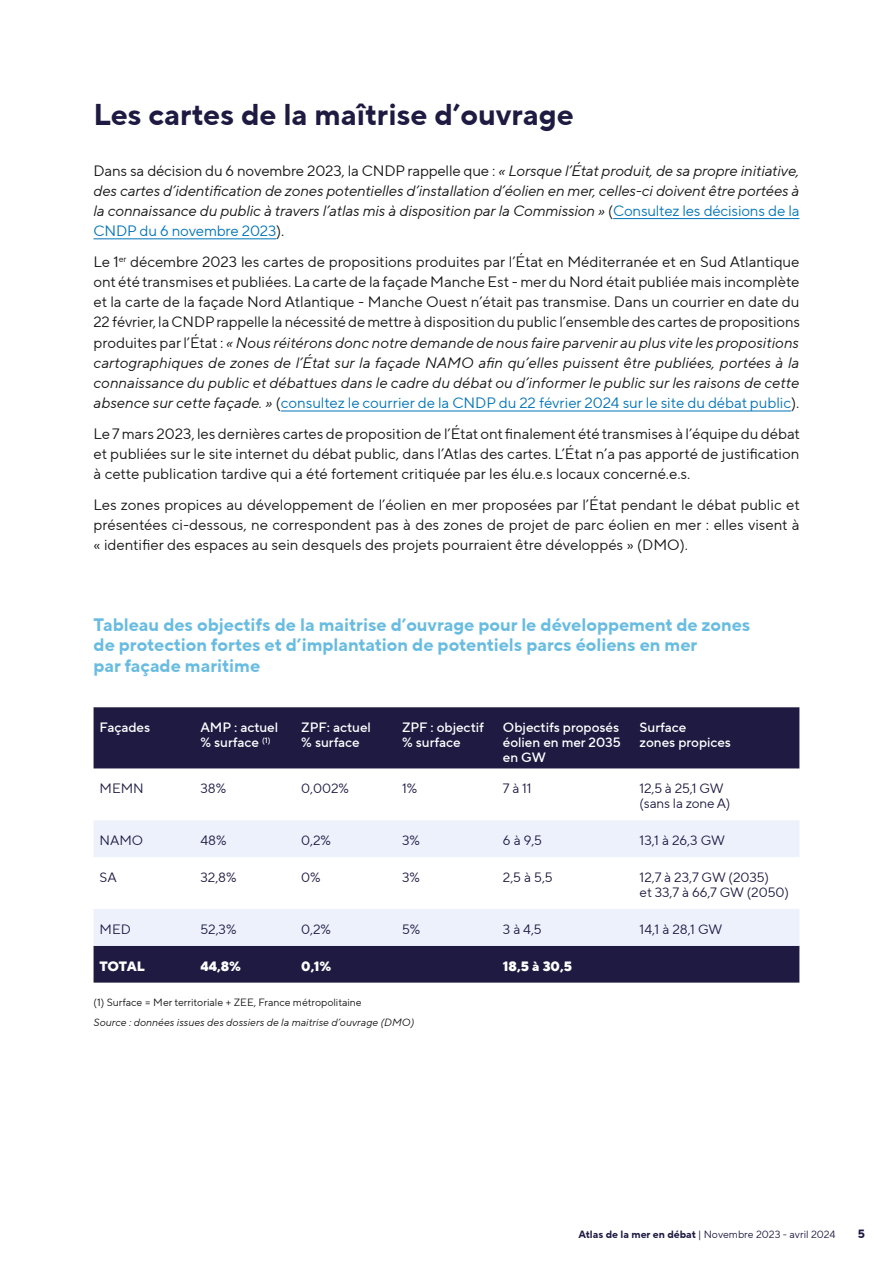
<style>
.page{position:relative;width:893px;height:1263px;background:#fff}
.page>*{position:absolute;margin:0;border:0;box-sizing:border-box;transform-origin:0 0}
.t1{font:700 30px "TT Norms Pro";color:#1e1a42}
.t2{font:700 18px/20.2px "TT Norms Pro";color:#68bce1}
.t3{font:15px/20.2px "TT Norms Pro";color:#131413;text-align:justify}
.t4{font:italic 15px/20.2px "TT Norms Pro";letter-spacing:-.01em;color:#131413;text-align:justify}
.t5{font:13.5px/15px "TT Norms Pro";color:#1e1a42}
.t6{font:500 13.5px/15px "TT Norms Pro";color:#fff}
.t7{font:800 13.5px "TT Norms Pro";color:#fff}
.t8{font:700 12px "TT Norms Pro";color:#1e1a42}
.t9{font:italic 10.5px "TT Norms Pro";color:#131413}
.t10{font:10.5px "TT Norms Pro";color:#131413}
.t11{font:10.5px "TT Norms Pro";color:#1e1a42}
.s1{font-style:normal}
.s2{font-style:normal;color:#0074b8}
.s3{font-style:italic}
.s4{color:#0074b8}
.s5{font-weight:700}
</style>
<div class="page">
<hr style="left:613px;top:218px;width:186px;height:1px;background:#0074b8">
<hr style="left:94px;top:238px;width:182px;height:1px;background:#0074b8">
<hr style="left:281px;top:411px;width:510px;height:1px;background:#0074b8">
<svg style="left:94px;top:707px;width:705px;height:276px;fill:#1e1a42"></svg>
<svg style="left:94px;top:820px;width:705px;height:126px;fill:#edf1fc"></svg>
<h1 class="t1" style="left:94px;top:92px;width:482px">Les cartes de la maîtrise d’ouvrage</h1>
<p class="t4" style="left:94px;top:160px;width:707px"><span class="s1">Dans sa décision du 6 novembre 2023, la CNDP rappelle que :</span> « Lorsque l’État produit, de sa propre initiative, des cartes d’identification de zones potentielles d’installation d’éolien en mer, celles-ci doivent être portées à la connaissance du public à travers l’atlas mis à disposition par la Commission » <span class="s1">(</span><span class="s2">Consultez les décisions de la CNDP du 6 novembre 2023</span><span class="s1">).</span></p>
<p class="t3" style="left:94px;top:251px;width:708px">Le 1<sup>er</sup> décembre 2023 les cartes de propositions produites par l’État en Méditerranée et en Sud Atlantique ont été transmises et publiées. La carte de la façade Manche Est - mer du Nord était publiée mais incomplète et la carte de la façade Nord Atlantique - Manche Ouest n’était pas transmise. Dans un courrier en date du 22 février, la CNDP rappelle la nécessité de mettre à disposition du public l’ensemble des cartes de propositions produites par l’État : <span class="s3">« Nous réitérons donc notre demande de nous faire parvenir au plus vite les propositions cartographiques de zones de l’État sur la façade NAMO afin qu’elles puissent être publiées, portées à la connaissance du public et débattues dans le cadre du débat ou d’informer le public sur les raisons de cette absence sur cette façade. »</span> (<span class="s4">consultez le courrier de la CNDP du 22 février 2024 sur le site du débat public</span>).</p>
<p class="t3" style="left:94px;top:423px;width:708px">Le 7 mars 2023, les dernières cartes de proposition de l’État ont finalement été transmises à l’équipe du débat et publiées sur le site internet du débat public, dans l’Atlas des cartes. L’État n’a pas apporté de justification à cette publication tardive qui a été fortement critiquée par les élu.e.s locaux concerné.e.s.</p>
<p class="t3" style="left:94px;top:494px;width:708px">Les zones propices au développement de l’éolien en mer proposées par l’État pendant le débat public et présentées ci-dessous, ne correspondent pas à des zones de projet de parc éolien en mer : elles visent à « identifier des espaces au sein desquels des projets pourraient être développés » (DMO).</p>
<p class="t2" style="left:94px;top:615px;width:658px">Tableau des objectifs de la maitrise d’ouvrage pour le développement de zones de protection fortes et d’implantation de potentiels parcs éoliens en mer<br>par façade maritime</p>
<p class="t6" style="left:100px;top:720px;width:52px">Façades</p>
<p class="t6" style="left:200px;top:720px;width:79px">AMP : actuel % surface <sup>(1)</sup></p>
<p class="t6" style="left:301px;top:720px;width:71px">ZPF: actuel % surface</p>
<p class="t6" style="left:402px;top:720px;width:83px">ZPF : objectif % surface</p>
<p class="t6" style="left:503px;top:720px;width:119px;text-align:justify">Objectifs proposés éolien en mer 2035 en GW</p>
<p class="t6" style="left:640px;top:720px;width:93px">Surface<br>zones propices</p>
<p class="t5" style="left:100px;top:781px;width:46px">MEMN</p>
<p class="t5" style="left:200px;top:781px;width:27px">38%</p>
<p class="t5" style="left:301px;top:781px;width:49px">0,002%</p>
<p class="t5" style="left:402px;top:781px;width:17px">1%</p>
<p class="t5" style="left:503px;top:781px;width:30px">7 à 11</p>
<p class="t5" style="left:640px;top:781px;width:92px">12,5 à 25,1 GW (sans la zone A)</p>
<p class="t5" style="left:100px;top:833px;width:45px">NAMO</p>
<p class="t5" style="left:200px;top:833px;width:28px">48%</p>
<p class="t5" style="left:301px;top:833px;width:31px">0,2%</p>
<p class="t5" style="left:402px;top:833px;width:19px">3%</p>
<p class="t5" style="left:503px;top:833px;width:41px">6 à 9,5</p>
<p class="t5" style="left:640px;top:833px;width:87px">13,1 à 26,3 GW</p>
<p class="t5" style="left:100px;top:870px;width:19px">SA</p>
<p class="t5" style="left:200px;top:870px;width:38px">32,8%</p>
<p class="t5" style="left:301px;top:870px;width:21px">0%</p>
<p class="t5" style="left:402px;top:870px;width:19px">3%</p>
<p class="t5" style="left:503px;top:870px;width:51px">2,5 à 5,5</p>
<p class="t5" style="left:640px;top:870px;width:151px">12,7 à 23,7 GW (2035)<br>et 33,7 à 66,7 GW (2050)</p>
<p class="t5" style="left:100px;top:921px;width:33px">MED</p>
<p class="t5" style="left:200px;top:921px;width:38px">52,3%</p>
<p class="t5" style="left:301px;top:921px;width:31px">0,2%</p>
<p class="t5" style="left:402px;top:921px;width:20px">5%</p>
<p class="t5" style="left:503px;top:921px;width:40px">3 à 4,5</p>
<p class="t5" style="left:640px;top:921px;width:84px">14,1 à 28,1 GW</p>
<p class="t7" style="left:100px;top:956px;width:47px">TOTAL</p>
<p class="t7" style="left:200px;top:956px;width:42px">44,8%</p>
<p class="t7" style="left:301px;top:956px;width:32px">0,1%</p>
<p class="t7" style="left:503px;top:956px;width:71px">18,5 à 30,5</p>
<p class="t10" style="left:94px;top:995px;width:270px">(1) Surface = Mer territoriale + ZEE, France métropolitaine</p>
<p class="t9" style="left:94px;top:1015px;width:322px">Source : données issues des dossiers de la maitrise d’ouvrage (DMO)</p>
<p class="t11" style="left:578px;top:1226px;width:259px"><span class="s5">Atlas de la mer en débat</span> | Novembre 2023 - avril 2024</p>
<p class="t8" style="left:858px;top:1224px;width:9px">5</p>
</div>
